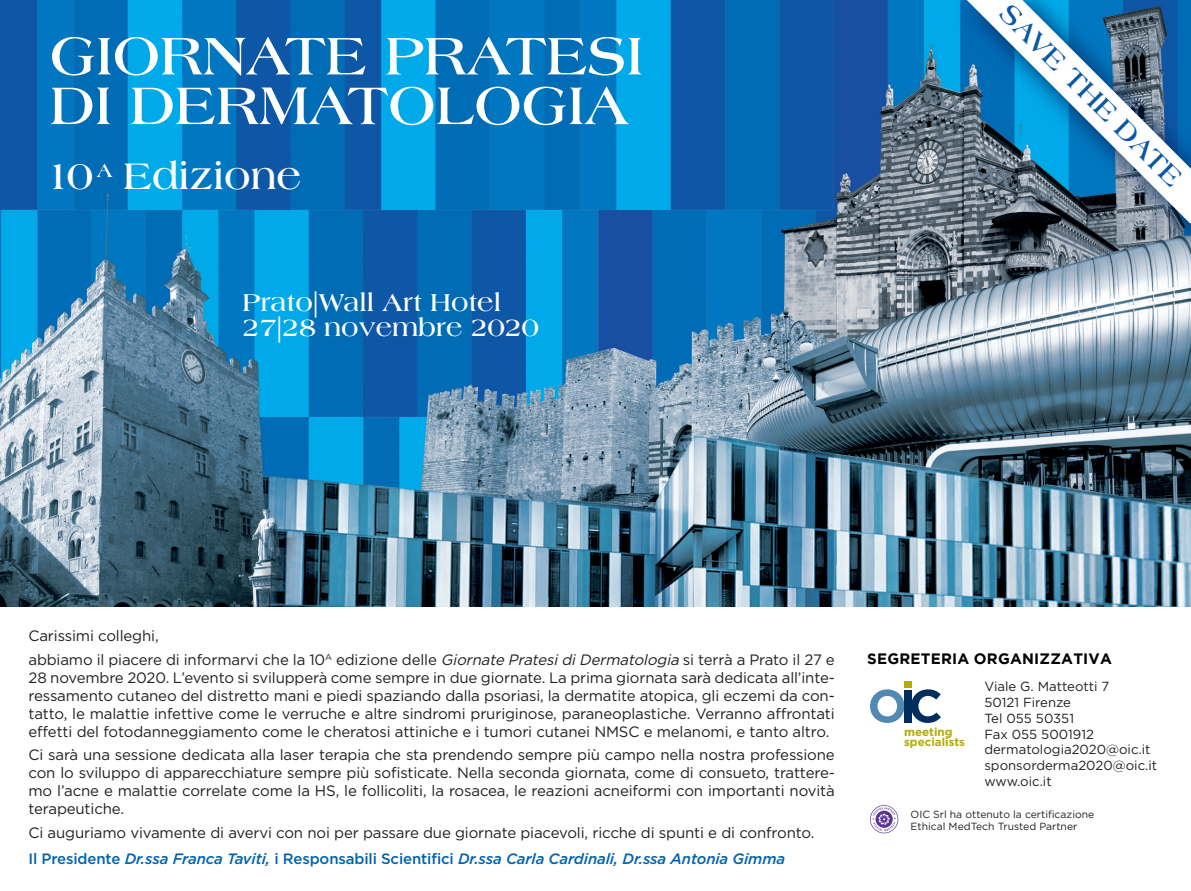
<style>
.page{position:relative;width:1191px;height:891px;background:#fff}
.page>*{position:absolute;margin:0;border:0;box-sizing:border-box;transform-origin:0 0}
.t1{font:700 56.6px "Americana Std";color:#fff}
.t2{font:700 39.6px "Americana Std";color:#fff}
.t3{font:700 28.2px "Americana Std";color:#0a57a4}
.t4{font:700 26.2px "Americana Std";color:#fff}
.t5{font:15px/18px "Gotham";letter-spacing:-.01em;color:#231f20;text-align:justify}
.t6{font:italic 500 15px "Gotham";letter-spacing:-.01em;color:#0063af}
.t7{font:700 15px "Gotham";letter-spacing:.015em;color:#000001}
.t8{font:13.2px/15.8px "Gotham";color:#231f20}
.t9{font:700 11.6px/10.6px "Gotham";color:#b3ab00}
.t10{font:10.4px/12.4px "Gotham";color:#231f20}
.s1{font-style:italic}
.s2{font-style:normal}
</style>
<div class="page">
<img style="left:0;top:0;width:1190px;height:605px">
<svg style="left:870px;top:689px;width:34px;height:33px"></svg>
<div style="left:904px;top:689px;width:7px;height:33px;background:#002e5c"></div>
<div style="left:904px;top:680px;width:7px;height:7px;background:#b3ab00"></div>
<svg style="left:911px;top:689px;width:30px;height:33px"></svg>
<svg style="left:870px;top:805px;width:28px;height:28px"></svg>
<svg style="left:951px;top:0;width:240px;height:260px;background:#577385"></svg>
<svg style="left:966px;top:0;width:225px;height:223px"></svg>
<p class="t1" style="left:50px;top:24px;width:595px">GIORNATE PRATESI</p>
<p class="t1" style="left:50px;top:73px;width:580px">DI DERMATOLOGIA</p>
<p class="t2" style="left:45px;top:153px;width:257px">10 <sup>A</sup> Edizione</p>
<p class="t4" style="left:242px;top:287px;width:260px">Prato|Wall Art Hotel</p>
<p class="t4" style="left:242px;top:313px;width:298px">27|28 novembre 2020</p>
<p class="t3" style="left:1016px;top:-2px;width:246px;rotate:45deg">SAVE THE DATE</p>
<p class="t5" style="left:28px;top:626px;width:132px">Carissimi colleghi,</p>
<p class="t5" style="left:28px;top:649px;width:808px">abbiamo il piacere di informarvi che la 10<sup>A</sup> edizione delle <span class="s1">Giornate PratesidiDermatologia</span> si terrà a Prato il 27 e 28 novembre 2020. L’evento si svilupperà come sempre in due giornate. La prima giornata sarà dedicata all’inte&shy;ressamento cutaneo del distretto mani e piedi spaziando dalla psoriasi, la dermatite atopica, gli eczemi da con&shy;tatto, le malattie infettive come le verruche e altre sindromi pruriginose, paraneoplastiche. Verranno affrontati effetti del fotodanneggiamento come le cheratosi attiniche e i tumori cutanei NMSC e melanomi, e tanto altro.</p>
<p class="t5" style="left:28px;top:745px;width:808px">Ci sarà una sessione dedicata alla laser terapia che sta prendendo sempre più campo nella nostra professione con lo sviluppo di apparecchiature sempre più sofisticate. Nella seconda giornata, come di consueto, trattere&shy;mo l’acne e malattie correlate come la HS, le follicoliti, la rosacea, le reazioni acneiformi con importanti novità terapeutiche.</p>
<p class="t5" style="left:28px;top:823px;width:787px">Ci auguriamo vivamente di avervi con noi per passare due giornate piacevoli, ricche di spunti e di confronto.</p>
<p class="t6" style="left:28px;top:848px;width:758px"><span class="s2">Il Presidente</span> Dr.ssa Franca Taviti, <span class="s2">i Responsabili Scientifici</span> Dr.ssa Carla Cardinali, Dr.ssa Antonia Gimma</p>
<p class="t7" style="left:867px;top:649px;width:246px">SEGRETERIA ORGANIZZATIVA</p>
<p class="t8" style="left:984px;top:678px;width:174px">Viale G. Matteotti 7<br>50121 Firenze<br>Tel 055 50351<br>Fax 055 5001912 dermatologia2020@oic.it sponsorderma2020@oic.it www.oic.it</p>
<p class="t10" style="left:910px;top:807px;width:185px">OIC Srl ha ottenuto la certificazione<br>Ethical MedTech Trusted Partner</p>
<p class="t9" style="left:904px;top:725px;width:62px">meeting specialists</p>
</div>
